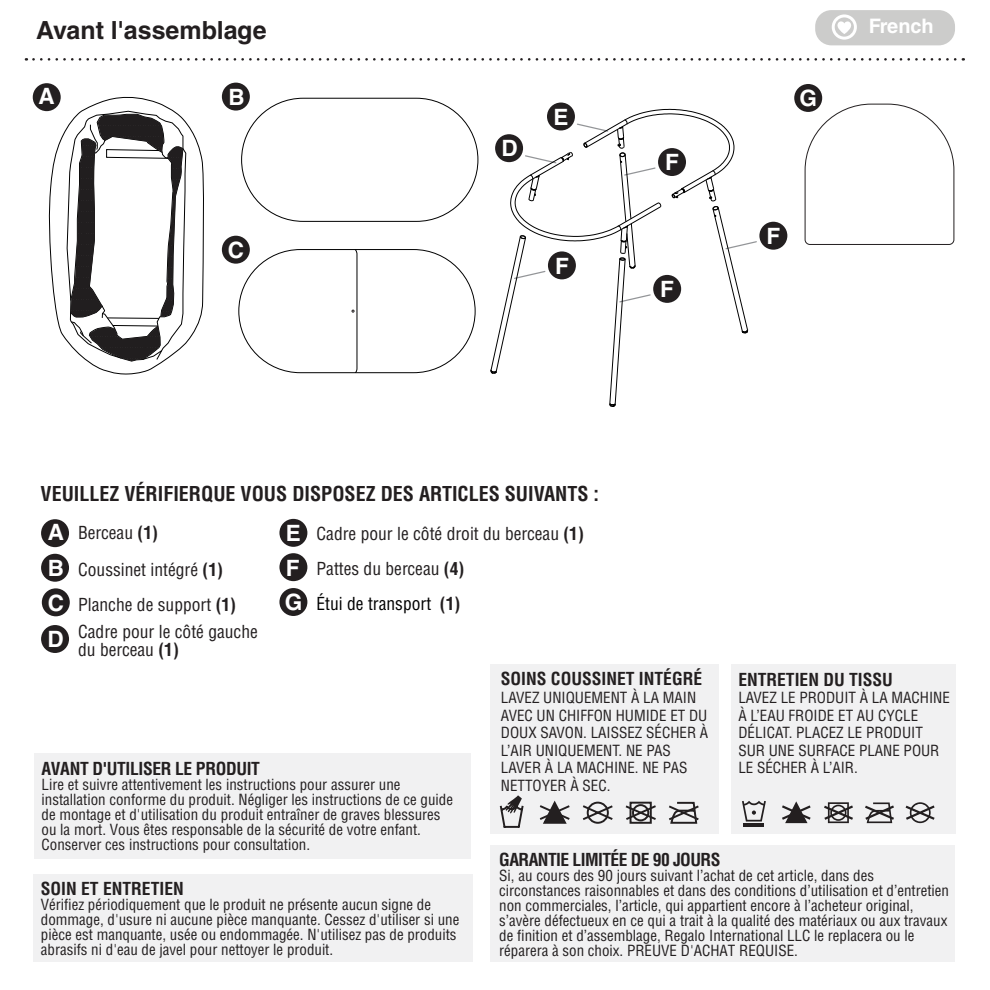
<style>
.page{position:relative;width:990px;height:990px;background:#fff}
.page>*{position:absolute;margin:0;border:0;box-sizing:border-box;transform-origin:0 0}
.t1{font:700 25px "Helvetica LT Std";color:#231f20}
.t2{font:700 22.5px/35.8px "Helvetica LT Std";color:#fff}
.t3{font:700 condensed 20px "Helvetica LT Std";color:#231f20}
.t4{font:700 20px "Helvetica LT Std";letter-spacing:-.01em;color:#fff}
.t5{font:condensed 17.5px/37.5px "Helvetica LT Std";color:#231f20}
.t6{font:700 condensed 17.5px "Helvetica LT Std";color:#231f20}
.t7{font:700 condensed 17.5px "Helvetica LT Std";letter-spacing:-.03em;color:#231f20}
.t8{font:700 condensed 17.5px "Helvetica LT Std";letter-spacing:-.02em;color:#231f20}
.t9{font:condensed 17.5px "Helvetica LT Std";color:#000}
.t10{font:condensed 15px/15px "Helvetica LT Std";color:#231f20}
.s1{font-weight:700}
.s2{font-weight:700;font-stretch:normal;font-size:22.5px;color:#fff}
.s3{font-weight:700;color:#231f20}
</style>
<div class="page">
<div style="left:491px;top:664px;width:228px;height:170px;background:#f1f1f2"></div>
<div style="left:815px;top:10px;width:140px;height:35px;background:#cccccb;border-radius:16px"></div>
<svg style="left:33px;top:58px;width:931px;height:3px"></svg>
<svg style="left:832px;top:14px;width:25px;height:26px"></svg>
<div style="left:41px;top:519px;width:28px;height:28px;background:#231f20;border-radius:50%"></div>
<div style="left:41px;top:554px;width:28px;height:28px;background:#231f20;border-radius:50%"></div>
<div style="left:42px;top:588px;width:28px;height:28px;background:#231f20;border-radius:50%"></div>
<div style="left:33px;top:874px;width:440px;height:88px;background:#f1f1f2"></div>
<div style="left:491px;top:845px;width:464px;height:117px;background:#f1f1f2"></div>
<div style="left:731px;top:664px;width:225px;height:170px;background:#f1f1f2"></div>
<div style="left:587px;top:802px;width:22px;height:22px;border:2px solid #231f20;border-radius:50%"></div>
<svg style="left:582px;top:804px;width:31px;height:18px"></svg>
<svg style="left:669px;top:801px;width:30px;height:23px"></svg>
<svg style="left:625px;top:801px;width:31px;height:23px"></svg>
<svg style="left:539px;top:800px;width:31px;height:24px"></svg>
<svg style="left:500px;top:795px;width:24px;height:33px"></svg>
<svg style="left:824px;top:802px;width:29px;height:21px"></svg>
<svg style="left:906px;top:802px;width:29px;height:21px"></svg>
<svg style="left:865px;top:802px;width:29px;height:21px"></svg>
<svg style="left:782px;top:801px;width:29px;height:22px"></svg>
<svg style="left:742px;top:801px;width:24px;height:26px"></svg>
<div style="left:35px;top:753px;width:436px;height:106px;background:#f1f1f2"></div>
<div style="left:279px;top:519px;width:28px;height:28px;background:#231f20;border-radius:50%"></div>
<div style="left:279px;top:553px;width:28px;height:28px;background:#231f20;border-radius:50%"></div>
<div style="left:279px;top:588px;width:28px;height:28px;background:#231f20;border-radius:50%"></div>
<div style="left:41px;top:625px;width:28px;height:28px;background:#231f20;border-radius:50%"></div>
<div style="left:33px;top:83px;width:28px;height:28px;background:#231f20;border-radius:50%"></div>
<div style="left:222px;top:83px;width:28px;height:28px;background:#231f20;border-radius:50%"></div>
<div style="left:222px;top:236px;width:28px;height:28px;background:#231f20;border-radius:50%"></div>
<div style="left:759px;top:222px;width:28px;height:28px;background:#231f20;border-radius:50%"></div>
<div style="left:547px;top:103px;width:28px;height:27px;background:#231f20;border-radius:50%"></div>
<div style="left:794px;top:84px;width:28px;height:28px;background:#231f20;border-radius:50%"></div>
<svg style="left:48px;top:91px;width:156px;height:284px"></svg>
<svg style="left:67px;top:111px;width:119px;height:255px"></svg>
<svg style="left:490px;top:109px;width:267px;height:298px"></svg>
<div style="left:241px;top:98px;width:237px;height:124px;border:1px solid #010101;border-radius:62px"></div>
<div style="left:239px;top:249px;width:236px;height:124px;border:1px solid #010101;border-radius:62px"></div>
<svg style="left:352px;top:249px;width:6px;height:125px"></svg>
<svg style="left:804px;top:104px;width:151px;height:141px"></svg>
<h1 class="t1" style="left:36px;top:15px;width:232px">Avant l'assemblage</h1>
<h3 class="t4" style="left:869px;top:14px;width:66px">French</h3>
<h2 class="t2" style="left:39px;top:78px;width:18px">A</h2>
<h2 class="t2" style="left:229px;top:79px;width:18px">B</h2>
<h2 class="t2" style="left:228px;top:232px;width:18px">C</h2>
<h2 class="t2" style="left:502px;top:130px;width:18px">D</h2>
<h2 class="t2" style="left:553px;top:98px;width:17px">E</h2>
<h2 class="t2" style="left:555px;top:248px;width:15px">F</h2>
<h2 class="t2" style="left:665px;top:144px;width:15px">F</h2>
<h2 class="t2" style="left:660px;top:271px;width:15px">F</h2>
<h3 class="t3" style="left:41px;top:482px;width:560px">VEUILLEZ VÉRIFIERQUE VOUS DISPOSEZ DES ARTICLES SUIVANTS :</h3>
<p class="t5" style="left:78px;top:513px;width:146px">Berceau <span class="s1">(1)<br></span>Coussinet intégré <span class="s1">(1)</span></p>
<p class="t5" style="left:48px;top:586px;width:190px"><span class="s2">C</span> Planche de support <span class="s1">(1)</span></p>
<h2 class="t2" style="left:48px;top:514px;width:18px">A<br>B</h2>
<h2 class="t2" style="left:286px;top:515px;width:17px;line-height:34.8px">E<br>F</h2>
<p class="t5" style="left:317px;top:515px;width:269px">Cadre pour le côté droit du berceau <span class="s1">(1)</span></p>
<p class="t5" style="left:317px;top:550px;width:149px">Pattes du berceau <span class="s1">(4)</span></p>
<p class="t9" style="left:285px;top:592px;width:177px"><span class="s2">G</span> Étui de transport <span class="s3">(1)</span></p>
<p class="t5" style="left:78px;top:623px;width:181px;line-height:17.5px;text-indent:-31px"><span class="s2">D</span> Cadre pour le côté gauche du berceau <span class="s1">(1)</span></p>
<h2 class="t2" style="left:799px;top:80px;width:19px">G</h2>
<h2 class="t2" style="left:767px;top:218px;width:15px">F</h2>
<p class="t6" style="left:501px;top:668px;width:203px">SOINS COUSSINET INTÉGRÉ</p>
<p class="t10" style="left:501px;top:689px;width:209px;line-height:17.5px">LAVEZ UNIQUEMENT À LA MAIN<br>AVEC UN CHIFFON HUMIDE ET DU<br>DOUX SAVON. LAISSEZ SÉCHER À<br>L’AIR UNIQUEMENT. NE PAS<br>LAVER À LA MACHINE. NE PAS<br>NETTOYER À SEC.</p>
<p class="t6" style="left:738px;top:668px;width:156px">ENTRETIEN DU TISSU</p>
<p class="t10" style="left:738px;top:689px;width:213px;line-height:17.5px">LAVEZ LE PRODUIT À LA MACHINE<br>À L’EAU FROIDE ET AU CYCLE<br>DÉLICAT. PLACEZ LE PRODUIT<br>SUR UNE SURFACE PLANE POUR</p>
<p class="t8" style="left:42px;top:758px;width:220px">AVANT D'UTILISER LE PRODUIT</p>
<p class="t10" style="left:738px;top:760px;width:121px">LE SÉCHER À L’AIR.</p>
<p class="t10" style="left:42px;top:777px;width:413px">Lire et suivre attentivement les instructions pour assurer une installation conforme du produit. Négliger les instructions de ce guide de montage et d'utilisation du produit entraîner de graves blessures ou la mort. Vous êtes responsable de la sécurité de votre enfant.<br>Conserver ces instructions pour consultation.</p>
<p class="t7" style="left:499px;top:849px;width:223px">GARANTIE LIMITÉE DE 90 JOURS</p>
<p class="t10" style="left:499px;top:868px;width:451px">Si, au cours des 90 jours suivant l’achat de cet article, dans des circonstances raisonnables et dans des conditions d’utilisation et d’entretien non commerciales, l’article, qui appartient encore à l’acheteur original, s’avère défectueux en ce qui a trait à la qualité des matériaux ou aux travaux de finition et d’assemblage, Regalo International LLC le replacera ou le réparera à son choix. PREUVE D'ACHAT REQUISE.</p>
<p class="t6" style="left:41px;top:877px;width:144px">SOIN ET ENTRETIEN</p>
<p class="t10" style="left:41px;top:897px;width:420px">Vérifiez périodiquement que le produit ne présente aucun signe de dommage, d'usure ni aucune pièce manquante. Cessez d'utiliser si une pièce est manquante, usée ou endommagée. N'utilisez pas de produits abrasifs ni d'eau de javel pour nettoyer le produit.</p>
</div>
